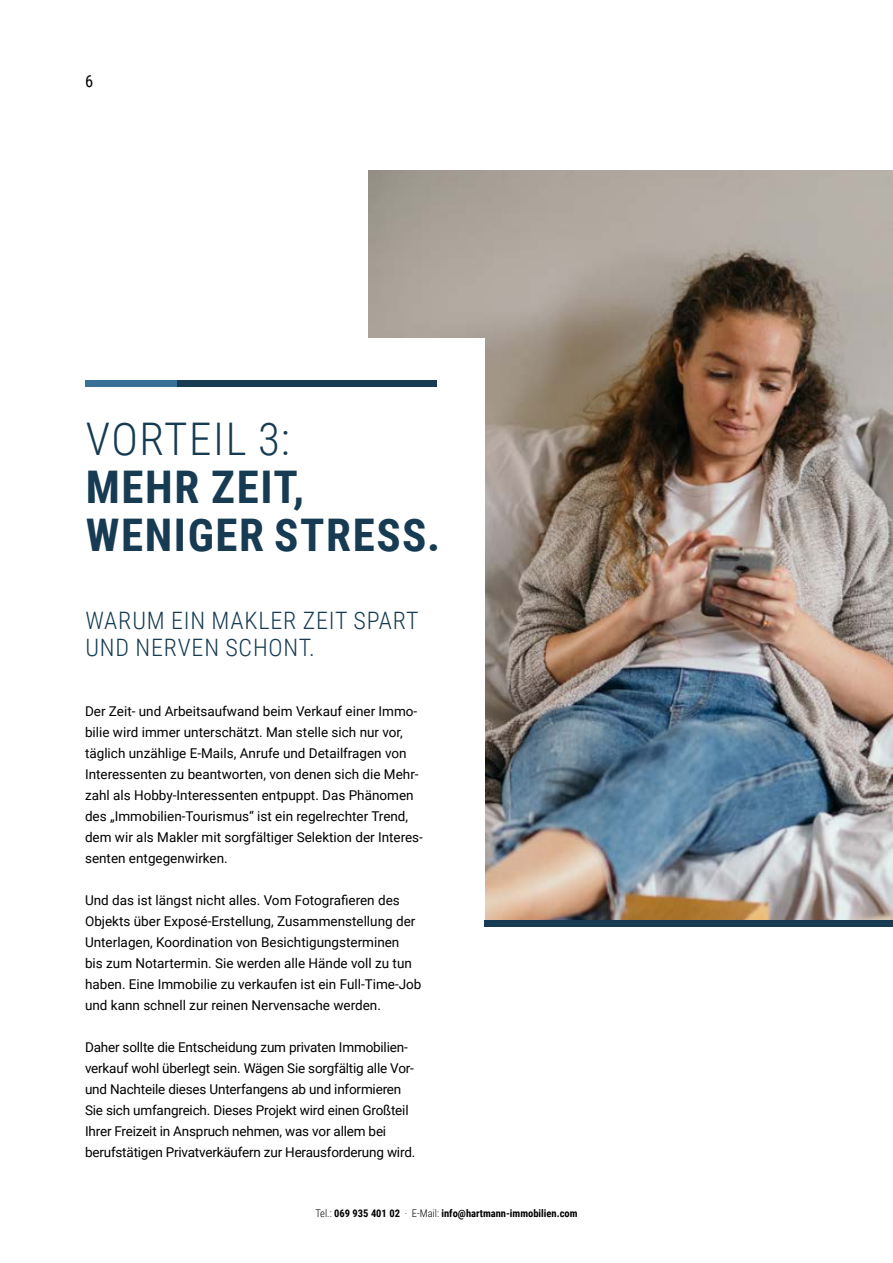
<style>
.page{position:relative;width:893px;height:1263px;background:#fff}
.page>*{position:absolute;margin:0;border:0;box-sizing:border-box;transform-origin:0 0}
.t1{font:700 45px/48px "Roboto Condensed";letter-spacing:.035em;color:#163b52}
.t2{font:300 45px "Roboto Condensed";letter-spacing:.035em;color:#163b52}
.t3{font:300 24px/27px "Roboto Condensed";letter-spacing:.035em;color:#163b52}
.t4{font:16.5px "Roboto Condensed";color:#000}
.t5{font:13.5px/21px "Roboto";color:#000}
.t6{font:700 10.5px "Roboto Condensed";color:#000}
.s1{font-weight:300}
</style>
<div class="page">
<img style="left:369px;top:170px;width:524px;height:750px">
<div style="left:210px;top:338px;width:275px;height:812px;background:#fff"></div>
<div style="left:177px;top:380px;width:260px;height:6px;background:#163b52"></div>
<div style="left:85px;top:380px;width:92px;height:6px;background:#387096"></div>
<div style="left:485px;top:920px;width:408px;height:6px;background:#163b52"></div>
<p class="t4" style="left:85px;top:69px;width:10px">6</p>
<h1 class="t2" style="left:86px;top:408px;width:206px">VORTEIL 3:</h1>
<h1 class="t1" style="left:86px;top:462px;width:356px">MEHR ZEIT,<br>WENIGER STRESS.</h1>
<h2 class="t3" style="left:85px;top:606px;width:335px">WARUM EIN MAKLER ZEIT SPART<br>UND NERVEN SCHONT.</h2>
<p class="t5" style="left:85px;top:700px;width:339px">Der Zeit- und Arbeitsaufwand beim Verkauf einer Immo&shy;bilie wird immer unterschätzt. Man stelle sich nur vor, täglich unzählige E-Mails, Anrufe und Detailfragen von Interessenten zu beantworten, von denen sich die Mehr&shy;zahl als Hobby-Interessenten entpuppt. Das Phänomen des „Immobilien-Tourismus“ ist ein regelrechter Trend, dem wir als Makler mit sorgfältiger Selektion der Interes&shy;senten entgegenwirken.</p>
<p class="t5" style="left:85px;top:889px;width:338px">Und das ist längst nicht alles. Vom Fotografieren des Objekts über Exposé-Erstellung, Zusammenstellung der Unterlagen, Koordination von Besichtigungsterminen<br>bis zum Notartermin. Sie werden alle Hände voll zu tun haben. Eine Immobilie zu verkaufen ist ein Full-Time-Job und kann schnell zur reinen Nervensache werden.</p>
<p class="t5" style="left:85px;top:1036px;width:332px">Daher sollte die Entscheidung zum privaten Immobilien&shy;verkauf wohl überlegt sein. Wägen Sie sorgfältig alle Vor&shy;und Nachteile dieses Unterfangens ab und informieren Sie sich umfangreich. Dieses Projekt wird einen Großteil Ihrer Freizeit in Anspruch nehmen, was vor allem bei berufstätigen Privatverkäufern zur Herausforderung wird.</p>
<p class="t6" style="left:315px;top:1206px;width:264px"><span class="s1">Tel.:</span> 069 935 401 02 <span class="s1">· E-Mail:</span> info@hartmann-immobilien.com</p>
</div>
